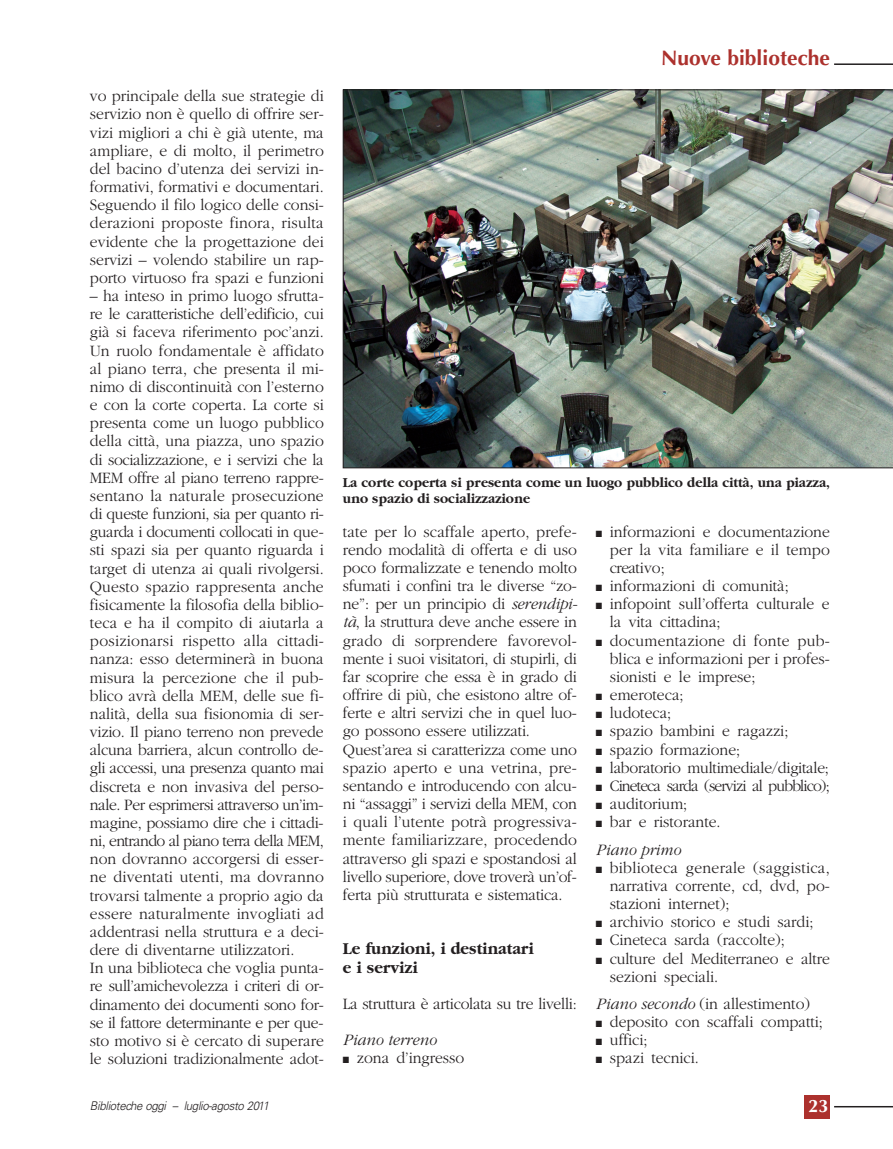
<style>
.page{position:relative;width:893px;height:1149px;background:#fff}
.page>*{position:absolute;margin:0;border:0;box-sizing:border-box;transform-origin:0 0}
.t1{font:700 21px "Optima";color:#ac312d}
.t2{font:700 18px "Optima";color:#fff}
.t3{font:700 17.25px/18.1px "Garamond";color:#231f20;scale:.95 1}
.t4{font:300 16.5px/18.1px "Garamond";color:#231f20;scale:.95 1}
.t5{font:300 16.5px "Garamond";letter-spacing:-.055em;color:#231f20;scale:.95 1}
.t6{font:italic 300 16.5px "Garamond";color:#231f20;scale:.95 1}
.t7{font:700 14.25px/15.8px "Garamond";color:#231f20;scale:.95 1}
.t8{font:italic 300 12px "Univers";letter-spacing:-.03em;color:#231f20;scale:.95 1}
.s1{font-style:italic}
</style>
<div class="page">
<div style="left:804px;top:1094px;width:26px;height:23px;background:#ac312d"></div>
<hr style="left:834px;top:1105px;width:59px;height:2px;background:#231f20">
<hr style="left:834px;top:63px;width:59px;height:2px;background:#231f20">
<img style="left:343px;top:90px;width:550px;height:378px">
<p class="t4" style="left:90px;top:88px;width:248px;text-align:justify">vo principale della sue strategie di servizio non è quello di offrire ser&shy;vizi migliori a chi è già utente, ma ampliare, e di molto, il perimetro del bacino d’utenza dei servizi in&shy;formativi, formativi e documentari.<br>Seguendo il filo logico delle consi&shy;derazioni proposte finora, risulta evidente che la progettazione dei servizi – volendo stabilire un rap&shy;porto virtuoso fra spazi e funzioni</p>
<p class="t4" style="left:90px;top:288px;width:248px">– ha inteso in primo luogo sfrutta&shy;re le caratteristiche dell’edificio, cui già si faceva riferimento poc’anzi.<br>Un ruolo fondamentale è affidato al piano terra, che presenta il mi&shy;nimo di discontinuità con l’esterno e con la corte coperta. La corte si presenta come un luogo pubblico della città, una piazza, uno spazio di socializzazione, e i servizi che la MEM offre al piano terreno rappre&shy;sentano la naturale prosecuzione di queste funzioni, sia per quanto ri&shy;guarda i documenti collocati in que&shy;sti spazi sia per quanto riguarda i target di utenza ai quali rivolgersi.<br>Questo spazio rappresenta anche fisicamente la filosofia della biblio&shy;teca e ha il compito di aiutarla a posizionarsi rispetto alla cittadi&shy;nanza: esso determinerà in buona misura la percezione che il pub&shy;blico avrà della MEM, delle sue fi&shy;nalità, della sua fisionomia di ser&shy;vizio. Il piano terreno non prevede alcuna barriera, alcun controllo de&shy;gli accessi, una presenza quanto mai discreta e non invasiva del perso&shy;nale. Per esprimersi attraverso un’im&shy;magine, possiamo dire che i cittadi&shy;ni, entrando al piano terra della MEM, non dovranno accorgersi di esser&shy;ne diventati utenti, ma dovranno trovarsi talmente a proprio agio da essere naturalmente invogliati ad addentrasi nella struttura e a deci&shy;dere di diventarne utilizzatori.<br>In una biblioteca che voglia punta&shy;re sull’amichevolezza i criteri di or&shy;dinamento dei documenti sono for&shy;se il fattore determinante e per que&shy;sto motivo si è cercato di superare le soluzioni tradizionalmente adot-</p>
<p class="t8" style="left:90px;top:1101px;width:190px">Biblioteche oggi – luglio-agosto 2011</p>
<p class="t1" style="left:661px;top:49px;width:170px">Nuove biblioteche</p>
<p class="t7" style="left:343px;top:475px;width:514px">La corte coperta si presenta come un luogo pubblico della città, una piazza, uno spazio di socializzazione</p>
<p class="t4" style="left:343px;top:523px;width:248px">tate per lo scaffale aperto, prefe&shy;rendo modalità di offerta e di uso poco formalizzate e tenendo molto sfumati i confini tra le diverse “zo&shy;ne”: per un principio di <span class="s1">serendipi&shy;tà</span>, la struttura deve anche essere in grado di sorprendere favorevol&shy;mente i suoi visitatori, di stupirli, di far scoprire che essa è in grado di offrire di più, che esistono altre of&shy;ferte e altri servizi che in quel luo&shy;go possono essere utilizzati.<br>Quest’area si caratterizza come uno spazio aperto e una vetrina, pre&shy;sentando e introducendo con alcu&shy;ni “assaggi” i servizi della MEM, con i quali l’utente potrà progressiva&shy;mente familiarizzare, procedendo attraverso gli spazi e spostandosi al livello superiore, dove troverà un’of&shy;ferta più strutturata e sistematica.</p>
<p class="t3" style="left:343px;top:940px;width:202px">Le funzioni, i destinatari e i servizi</p>
<p class="t4" style="left:343px;top:995px;width:248px">La struttura è articolata su tre livelli:</p>
<p class="t6" style="left:343px;top:1033px;width:100px">Piano terreno</p>
<p class="t4" style="left:343px;top:1050px;width:129px">■ zona d’ingresso</p>
<p class="t4" style="left:610px;top:523px;width:233px;text-align:justify;text-indent:-14px">■ informazioni e documentazione per la vita familiare e il tempo creativo;</p>
<p class="t4" style="left:596px;top:578px;width:205px">■ informazioni di comunità;</p>
<p class="t4" style="left:610px;top:596px;width:233px;text-indent:-14px">■ infopoint sull’offerta culturale e la vita cittadina;</p>
<p class="t4" style="left:610px;top:632px;width:233px;text-align:justify;text-indent:-14px">■ documentazione di fonte pub&shy;blica e informazioni per i profes&shy;sionisti e le imprese;</p>
<p class="t4" style="left:596px;top:687px;width:94px">■ emeroteca;</p>
<p class="t4" style="left:596px;top:705px;width:81px">■ ludoteca;</p>
<p class="t4" style="left:596px;top:723px;width:204px">■ spazio bambini e ragazzi;</p>
<p class="t4" style="left:596px;top:741px;width:153px">■ spazio formazione;</p>
<p class="t4" style="left:596px;top:759px;width:247px">■ laboratorio multimediale/digitale;</p>
<p class="t5" style="left:596px;top:779px;width:248px">■ Cineteca sarda (servizi al pubblico);</p>
<p class="t4" style="left:596px;top:795px;width:98px">■ auditorium;</p>
<p class="t4" style="left:596px;top:809px;width:133px;line-height:27.2px">■ bar e ristorante.<br><span class="s1">Piano primo</span></p>
<p class="t4" style="left:610px;top:859px;width:233px;text-align:justify;text-indent:-14px">■ biblioteca generale (saggistica, narrativa corrente, cd, dvd, po&shy;stazioni internet);</p>
<p class="t4" style="left:596px;top:913px;width:231px">■ archivio storico e studi sardi;</p>
<p class="t4" style="left:596px;top:932px;width:200px">■ Cineteca sarda (raccolte);</p>
<p class="t4" style="left:610px;top:950px;width:233px;text-indent:-14px">■ culture del Mediterraneo e altre sezioni speciali.</p>
<p class="t4" style="left:596px;top:995px;width:227px"><span class="s1">Piano secondo</span> (in allestimento)</p>
<p class="t4" style="left:596px;top:1013px;width:241px">■ deposito con scaffali compatti;</p>
<p class="t4" style="left:596px;top:1031px;width:56px">■ uffici;</p>
<p class="t4" style="left:596px;top:1050px;width:110px">■ spazi tecnici.</p>
<p class="t2" style="left:808px;top:1097px;width:22px">23</p>
</div>
